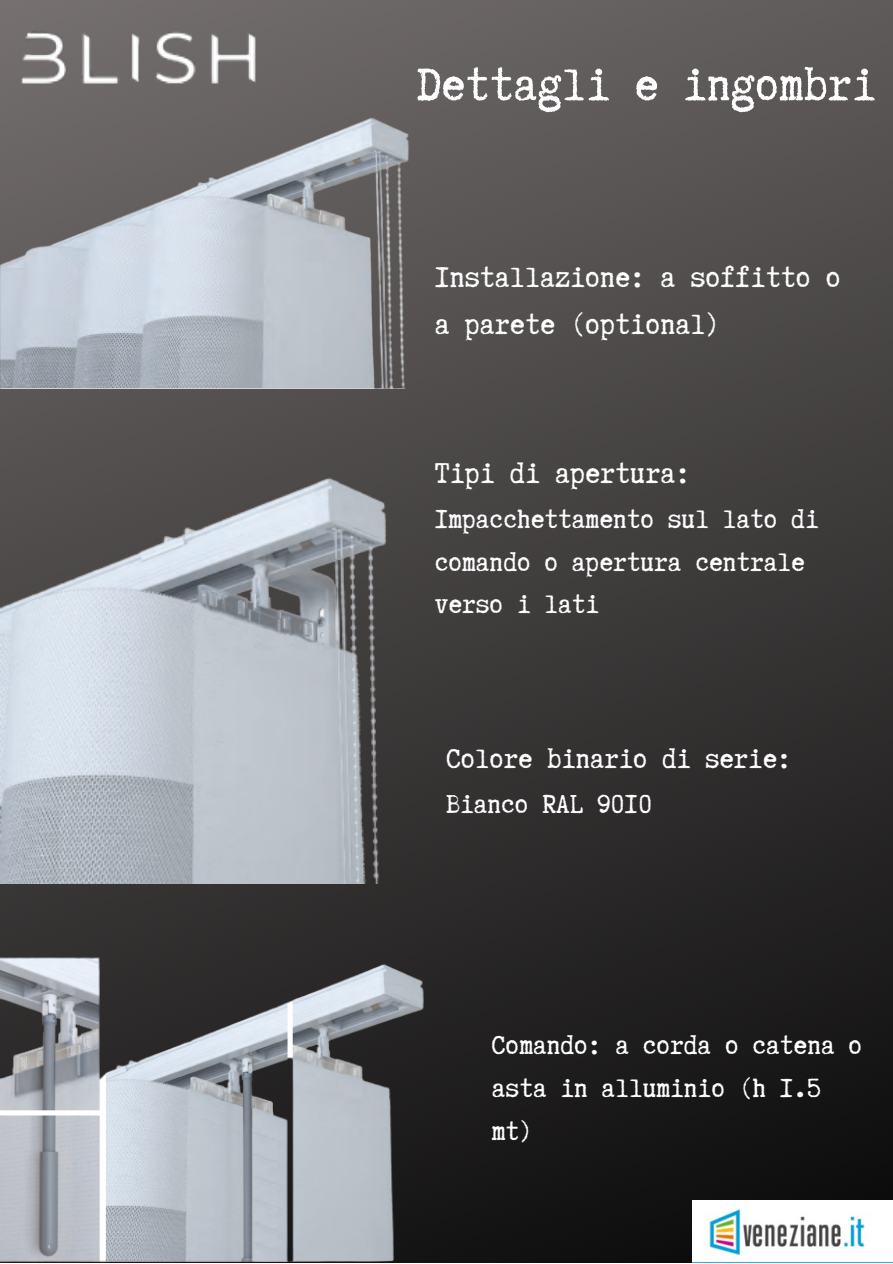
<style>
.page{position:relative;width:893px;height:1264px;background:#fff}
.page>*{position:absolute;margin:0;border:0;box-sizing:border-box;transform-origin:0 0}
.t1{font:54.3px "Truetypewriter Polygl OTT";color:#fff}
.t2{font:33.9px/47.2px "Truetypewriter Polygl OTT";color:#fff}
.t3{font:32.4px "Truetypewriter Polygl OTT";color:#fff}
.t4{font:30.9px/42.8px "Truetypewriter Polygl OTT";color:#fff}
</style>
<div class="page">
<img style="left:0;top:0;width:892px;height:1262px">
<img style="left:692px;top:1200px;width:200px;height:62px">
<img style="left:0;top:0;width:283px;height:89px">
<img style="left:0;top:89px;width:422px;height:299px">
<img style="left:0;top:447px;width:404px;height:436px">
<img style="left:0;top:941px;width:435px;height:320px">
<h1 class="t1" style="left:417px;top:56px;width:460px">Dettagli e ingombri</h1>
<p class="t2" style="left:435px;top:253px;width:407px">Installazione: a soffitto o a parete (optional)</p>
<p class="t2" style="left:435px;top:449px;width:257px">Tipi di apertura:</p>
<p class="t4" style="left:435px;top:497px;width:385px">Impacchettamento sul lato di comando o apertura centrale verso i lati</p>
<p class="t3" style="left:446px;top:742px;width:346px">Colore binario di serie:</p>
<p class="t4" style="left:446px;top:783px;width:207px">Bianco RAL 9010</p>
<p class="t4" style="left:492px;top:1023px;width:371px">Comando: a corda o catena o asta in alluminio (h 1.5 mt)</p>
</div>
